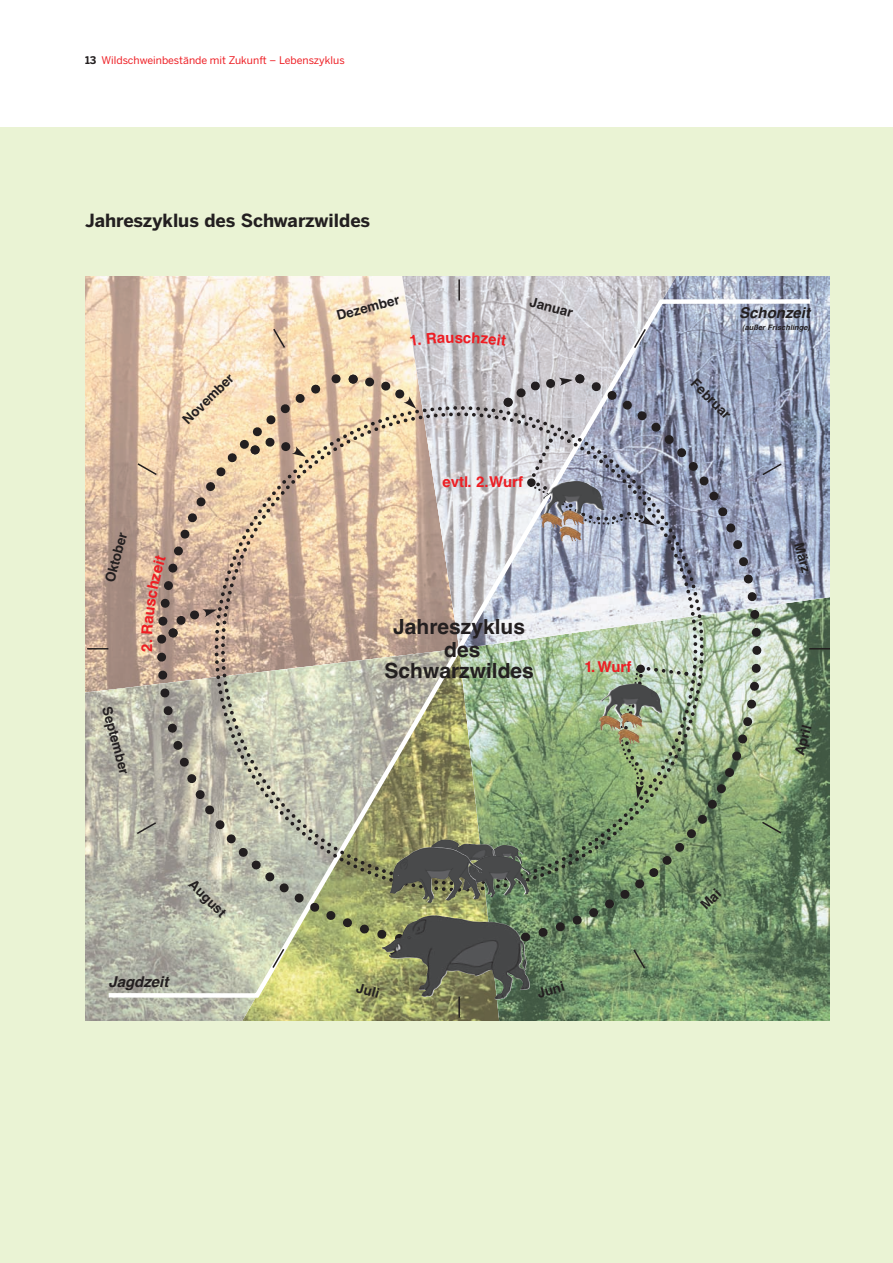
<style>
.page{position:relative;width:893px;height:1263px;background:#fff}
.page>*{position:absolute;margin:0;border:0;box-sizing:border-box;transform-origin:0 0}
.t1{font:700 20.85px/21.6px "Helvetica";color:#231f20;text-align:center}
.t2{font:700 18px "Benton Sans";color:#231f20}
.t3{font:700 15px "Helvetica";color:#ee1d23}
.t4{font:700 14.85px "Helvetica";color:#ee1d23}
.t5{font:italic 700 14.85px "Helvetica";color:#231f20}
.t6{font:700 13.5px "Helvetica";color:#231f20}
.t7{font:700 13.35px "Helvetica";color:#231f20}
.t8{font:10.5px "Benton Sans";color:#ee1d23}
.t9{font:italic 700 7.5px "Helvetica";color:#231f20}
.s1{font-weight:700;color:#231f20}
</style>
<div class="page">
<div style="left:0;top:128px;width:893px;height:1135px;background:#eaf3d4"></div>
<img style="left:85px;top:276px;width:15px;height:373px">
<img style="left:85px;top:649px;width:15px;height:371px">
<img style="left:818px;top:649px;width:11px;height:371px">
<img style="left:818px;top:276px;width:11px;height:372px">
<img style="left:100px;top:276px;width:718px;height:744px">
<svg style="left:87px;top:648px;width:21px;height:1px"></svg>
<svg style="left:809px;top:648px;width:20px;height:1px"></svg>
<hr style="left:458px;top:279px;width:2px;height:22px;background:#231f20">
<hr style="left:458px;top:996px;width:2px;height:22px;background:#231f20">
<svg style="left:272px;top:327px;width:14px;height:22px"></svg>
<svg style="left:632px;top:953px;width:15px;height:17px"></svg>
<svg style="left:136px;top:462px;width:17px;height:14px"></svg>
<svg style="left:766px;top:820px;width:17px;height:15px"></svg>
<svg style="left:766px;top:462px;width:17px;height:15px"></svg>
<svg style="left:135px;top:821px;width:18px;height:14px"></svg>
<svg style="left:633px;top:327px;width:14px;height:23px"></svg>
<img style="left:153px;top:367px;width:613px;height:586px">
<svg style="left:496px;top:374px;width:88px;height:41px;background:#b8b5ba"></svg>
<svg style="left:332px;top:369px;width:84px;height:40px;background:#d9c5a5"></svg>
<svg style="left:271px;top:947px;width:15px;height:22px"></svg>
<svg style="left:521px;top:433px;width:134px;height:108px;background:#a4a7b3"></svg>
<img style="left:503px;top:845px;width:20px;height:11px">
<img style="left:444px;top:839px;width:20px;height:8px">
<img style="left:450px;top:843px;width:47px;height:23px">
<img style="left:491px;top:856px;width:40px;height:39px">
<img style="left:429px;top:847px;width:54px;height:53px">
<img style="left:429px;top:915px;width:101px;height:85px">
<svg style="left:700px;top:888px;width:21px;height:22px"></svg>
<svg style="left:142px;top:555px;width:75px;height:90px;background:#bca08e"></svg>
<svg style="left:410px;top:335px;width:11px;height:11px"></svg>
<svg style="left:427px;top:333px;width:27px;height:11px"></svg>
<svg style="left:463px;top:332px;width:43px;height:14px"></svg>
<p class="t8" style="left:85px;top:54px;width:261px"><span class="s1">13</span> Wildschweinbestände mit Zukunft – Lebenszyklus</p>
<h2 class="t2" style="left:85px;top:210px;width:287px">Jahreszyklus des Schwarzwildes</h2>
<p class="t6" style="left:180px;top:416px;width:69px;rotate:-45deg">Novem ber</p>
<p class="t6" style="left:102px;top:580px;width:54px;rotate:-75deg">O ktober</p>
<p class="t3" style="left:138px;top:652px;width:10px;rotate:-90deg">2</p>
<p class="t6" style="left:114px;top:705px;width:72px;rotate:75deg">Septem ber</p>
<p class="t7" style="left:335px;top:308px;width:67px;rotate:-15deg">D ezem ber</p>
<p class="t4" style="left:455px;top:329px;width:10px">s</p>
<p class="t7" style="left:532px;top:294px;width:47px;rotate:15deg">Januar</p>
<p class="t4" style="left:442px;top:473px;width:82px">evtl. 2.Wurf</p>
<h1 class="t1" style="left:384px;top:616px;width:151px">Jahreszyklus des<br>Schwarzwildes</h1>
<p class="t4" style="left:585px;top:658px;width:48px">1. Wurf</p>
<p class="t6" style="left:197px;top:876px;width:50px;rotate:45deg">August</p>
<p class="t5" style="left:108px;top:973px;width:63px">Jagdzeit</p>
<p class="t7" style="left:359px;top:980px;width:28px;rotate:15deg">Juli</p>
<p class="t7" style="left:536px;top:986px;width:32px;rotate:-15deg">Juni</p>
<p class="t5" style="left:739px;top:304px;width:74px">Schonzeit</p>
<p class="t9" style="left:742px;top:323px;width:70px">(außer Frischlinge)</p>
<p class="t6" style="left:699px;top:376px;width:53px;rotate:45deg">Februar</p>
<p class="t6" style="left:806px;top:540px;width:32px;rotate:75deg">M ärz</p>
<p class="t6" style="left:792px;top:753px;width:35px;rotate:-75deg">A pril</p>
</div>
